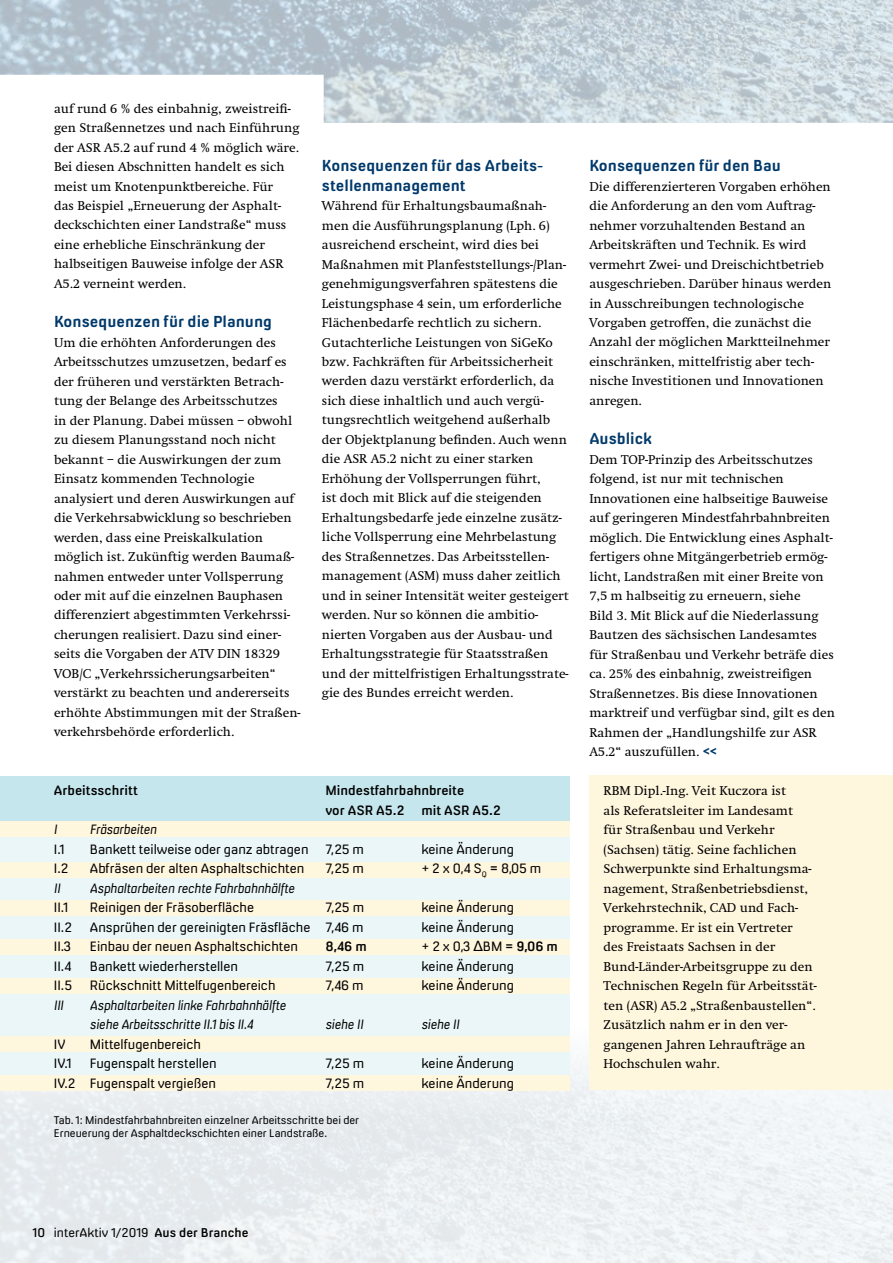
<style>
.page{position:relative;width:893px;height:1263px;background:#fff}
.page>*{position:absolute;margin:0;border:0;box-sizing:border-box;transform-origin:0 0}
.t1{font:700 15px/19.5px "Milibus Rg";color:#00396b}
.t2{font:500 13.5px/19.5px "Swift";color:#000}
.t3{font:12.75px "Milibus Lt";color:#000}
.t4{font:italic 12.75px/19.5px "Milibus Lt";color:#000}
.t5{font:12.75px/19.5px "Milibus Sb";color:#000}
.t6{font:12px "Milibus Lt";color:#000}
.t7{font:10.5px/13.5px "Milibus Lt";color:#000}
.s1{font-family:"Arial";font-size:14.25px}
.s2{font-family:"Milibus Sb"}
.s3{font-family:"Milibus Rg";font-weight:700;color:#00396b}
.s4{font-family:"Milibus Rg"}
</style>
<div class="page">
<div style="left:0;top:776px;width:570px;height:46px;background:#c5e6ed"></div>
<div style="left:0;top:822px;width:570px;height:268px;background:#ebf6f8"></div>
<div style="left:0;top:822px;width:570px;height:15px;background:#fff6de"></div>
<div style="left:0;top:862px;width:570px;height:15px;background:#fff6de"></div>
<div style="left:0;top:900px;width:570px;height:15px;background:#fff6de"></div>
<div style="left:0;top:939px;width:570px;height:15px;background:#fff6de"></div>
<div style="left:0;top:978px;width:570px;height:16px;background:#fff6de"></div>
<div style="left:0;top:1036px;width:570px;height:15px;background:#fff6de"></div>
<div style="left:0;top:1075px;width:570px;height:15px;background:#fff6de"></div>
<div style="left:589px;top:775px;width:304px;height:315px;background:#fff6de"></div>
<img style="left:0;top:0;width:893px;height:123px">
<p class="t2" style="left:54px;top:99px;width:247px">auf rund 6 % des einbahnig, zweistreifi&shy;gen Straßennetzes und nach Einführung der ASR A5.2 auf rund 4 % möglich wäre.<br>Bei diesen Abschnitten handelt es sich meist um Knotenpunktbereiche. Für<br>das Beispiel „Erneuerung der Asphalt&shy;deckschichten einer Landstraße“ muss eine erhebliche Einschränkung der halbseitigen Bauweise infolge der ASR A5.2 verneint werden.</p>
<p class="t1" style="left:54px;top:312px;width:219px">Konsequenzen für die Planung</p>
<p class="t2" style="left:54px;top:333px;width:248px">Um die erhöhten Anforderungen des Arbeitsschutzes umzusetzen, bedarf es der früheren und verstärkten Betrach&shy;tung der Belange des Arbeitsschutzes<br>in der Planung. Dabei müssen – obwohl zu diesem Planungsstand noch nicht bekannt – die Auswirkungen der zum Einsatz kommenden Technologie analysiert und deren Auswirkungen auf die Verkehrsabwicklung so beschrieben werden, dass eine Preiskalkulation möglich ist. Zukünftig werden Baumaß&shy;nahmen entweder unter Vollsperrung oder mit auf die einzelnen Bauphasen differenziert abgestimmten Verkehrssi&shy;cherungen realisiert. Dazu sind einer&shy;seits die Vorgaben der ATV DIN 18329<br>VOB/C „Verkehrssicherungsarbeiten“ verstärkt zu beachten und andererseits erhöhte Abstimmungen mit der Straßen&shy;verkehrsbehörde erforderlich.</p>
<p class="t1" style="left:322px;top:156px;width:223px">Konsequenzen für das Arbeits&shy;stellenmanagement</p>
<p class="t2" style="left:322px;top:196px;width:248px">Während für Erhaltungsbaumaßnah&shy;men die Ausführungsplanung (Lph. 6) ausreichend erscheint, wird dies bei Maßnahmen mit Planfeststellungs-/Plan&shy;genehmigungsverfahren spätestens die Leistungsphase 4 sein, um erforderliche Flächenbedarfe rechtlich zu sichern.<br>Gutachterliche Leistungen von SiGeKo bzw. Fachkräften für Arbeitssicherheit werden dazu verstärkt erforderlich, da sich diese inhaltlich und auch vergü&shy;tungsrechtlich weitgehend außerhalb der Objektplanung befinden. Auch wenn die ASR A5.2 nicht zu einer starken Erhöhung der Vollsperrungen führt,<br>ist doch mit Blick auf die steigenden Erhaltungsbedarfe jede einzelne zusätz&shy;liche Vollsperrung eine Mehrbelastung des Straßennetzes. Das Arbeitsstellen&shy;management (ASM) muss daher zeitlich und in seiner Intensität weiter gesteigert werden. Nur so können die ambitio&shy;nierten Vorgaben aus der Ausbau- und Erhaltungsstrategie für Staatsstraßen und der mittelfristigen Erhaltungsstrate&shy;gie des Bundes erreicht werden.</p>
<p class="t5" style="left:54px;top:780px;width:85px">Arbeitsschritt</p>
<p class="t5" style="left:325px;top:780px;width:140px">Mindestfahrbahnbreite vor ASR A5.2</p>
<p class="t5" style="left:421px;top:800px;width:81px">mit ASR A5.2</p>
<p class="t4" style="left:54px;top:819px;width:5px">I</p>
<p class="t4" style="left:90px;top:819px;width:68px">Fräsarbeiten</p>
<p class="t3" style="left:54px;top:841px;width:12px">I.1</p>
<p class="t3" style="left:90px;top:841px;width:220px">Bankett teilweise oder ganz abtragen</p>
<p class="t3" style="left:325px;top:841px;width:40px">7,25 m</p>
<p class="t3" style="left:421px;top:841px;width:94px">keine Änderung</p>
<p class="t3" style="left:54px;top:861px;width:16px">I.2</p>
<p class="t3" style="left:90px;top:861px;width:216px">Abfräsen der alten Asphaltschichten</p>
<p class="t3" style="left:325px;top:861px;width:40px">7,25 m</p>
<p class="t3" style="left:421px;top:861px;width:121px">+ 2 x 0,4 S<sub>Q</sub> = 8,05 m</p>
<p class="t4" style="left:54px;top:878px;width:8px">II</p>
<p class="t4" style="left:90px;top:878px;width:206px">Asphaltarbeiten rechte Fahrbahnhälfte</p>
<p class="t3" style="left:54px;top:900px;width:16px">II.1</p>
<p class="t3" style="left:90px;top:900px;width:166px">Reinigen der Fräsoberfläche</p>
<p class="t3" style="left:325px;top:900px;width:40px">7,25 m</p>
<p class="t3" style="left:421px;top:900px;width:94px">keine Änderung</p>
<p class="t3" style="left:54px;top:919px;width:20px">II.2</p>
<p class="t3" style="left:90px;top:919px;width:275px">Ansprühen der gereinigten Fräsfläche 7,46 m</p>
<p class="t3" style="left:421px;top:919px;width:94px">keine Änderung</p>
<p class="t3" style="left:54px;top:939px;width:19px">II.3</p>
<p class="t3" style="left:90px;top:939px;width:210px">Einbau der neuen Asphaltschichten</p>
<p class="t5" style="left:325px;top:936px;width:43px">8,46 m</p>
<p class="t3" style="left:421px;top:939px;width:138px">+ 2 x 0,3 <span class="s1">Δ</span>BM = <span class="s2">9,06 m</span></p>
<p class="t3" style="left:54px;top:958px;width:19px">II.4</p>
<p class="t3" style="left:90px;top:958px;width:150px">Bankett wiederherstellen</p>
<p class="t3" style="left:325px;top:958px;width:40px">7,25 m</p>
<p class="t3" style="left:421px;top:958px;width:94px">keine Änderung</p>
<p class="t3" style="left:54px;top:978px;width:20px">II.5</p>
<p class="t3" style="left:90px;top:978px;width:187px">Rückschnitt Mittelfugenbereich</p>
<p class="t3" style="left:325px;top:978px;width:40px">7,46 m</p>
<p class="t3" style="left:421px;top:978px;width:94px">keine Änderung</p>
<p class="t4" style="left:54px;top:995px;width:11px">III</p>
<p class="t4" style="left:90px;top:995px;width:197px">Asphaltarbeiten linke Fahrbahnhälfte siehe Arbeitsschritte II.1 bis II.4</p>
<p class="t4" style="left:325px;top:1014px;width:39px">siehe II</p>
<p class="t4" style="left:421px;top:1014px;width:39px">siehe II</p>
<p class="t3" style="left:54px;top:1036px;width:13px">IV</p>
<p class="t3" style="left:90px;top:1036px;width:113px">Mittelfugenbereich</p>
<p class="t3" style="left:54px;top:1056px;width:19px">IV.1</p>
<p class="t3" style="left:90px;top:1056px;width:128px">Fugenspalt herstellen</p>
<p class="t3" style="left:325px;top:1056px;width:40px">7,25 m</p>
<p class="t3" style="left:421px;top:1056px;width:94px">keine Änderung</p>
<p class="t3" style="left:54px;top:1075px;width:164px">IV.2 Fugenspalt vergießen</p>
<p class="t3" style="left:325px;top:1075px;width:40px">7,25 m</p>
<p class="t3" style="left:421px;top:1075px;width:94px">keine Änderung</p>
<p class="t7" style="left:54px;top:1113px;width:307px">Tab. 1: Mindestfahrbahnbreiten einzelner Arbeitsschritte bei der<br>Erneuerung der Asphaltdeckschichten einer Landstraße.</p>
<p class="t1" style="left:589px;top:156px;width:193px">Konsequenzen für den Bau</p>
<p class="t2" style="left:589px;top:177px;width:244px">Die differenzierteren Vorgaben erhöhen die Anforderung an den vom Auftrag&shy;nehmer vorzuhaltenden Bestand an Arbeitskräften und Technik. Es wird vermehrt Zwei- und Dreischichtbetrieb ausgeschrieben. Darüber hinaus werden in Ausschreibungen technologische Vorgaben getroffen, die zunächst die Anzahl der möglichen Marktteilnehmer einschränken, mittelfristig aber tech&shy;nische Investitionen und Innovationen anregen.</p>
<p class="t1" style="left:589px;top:429px;width:64px">Ausblick</p>
<p class="t2" style="left:589px;top:450px;width:247px">Dem TOP-Prinzip des Arbeitsschutzes folgend, ist nur mit technischen Innovationen eine halbseitige Bauweise auf geringeren Mindestfahrbahnbreiten möglich. Die Entwicklung eines Asphalt&shy;fertigers ohne Mitgängerbetrieb ermög&shy;licht, Landstraßen mit einer Breite von 7,5 m halbseitig zu erneuern, siehe<br>Bild 3. Mit Blick auf die Niederlassung Bautzen des sächsischen Landesamtes für Straßenbau und Verkehr beträfe dies ca. 25% des einbahnig, zweistreifigen Straßennetzes. Bis diese Innovationen marktreif und verfügbar sind, gilt es den Rahmen der „Handlungshilfe zur ASR A5.2“ auszufüllen. <span class="s3">&lt;&lt;</span></p>
<p class="t2" style="left:603px;top:781px;width:215px">RBM Dipl.-Ing. Veit Kuczora ist<br>als Referatsleiter im Landesamt<br>für Straßenbau und Verkehr (Sachsen) tätig. Seine fachlichen<br>Schwerpunkte sind Erhaltungsma&shy;nagement, Straßenbetriebsdienst,<br>Verkehrstechnik, CAD und Fach&shy;programme. Er ist ein Vertreter<br>des Freistaats Sachsen in der<br>Bund-Länder-Arbeitsgruppe zu den<br>Technischen Regeln für Arbeitsstät&shy;ten (ASR) A5.2 „Straßenbaustellen“.<br>Zusätzlich nahm er in den ver&shy;gangenen Jahren Lehraufträge an<br>Hochschulen wahr.</p>
<p class="t6" style="left:33px;top:1226px;width:217px"><span class="s4">10</span> interAktiv 1/2019 <span class="s2">Aus der Branche</span></p>
</div>
